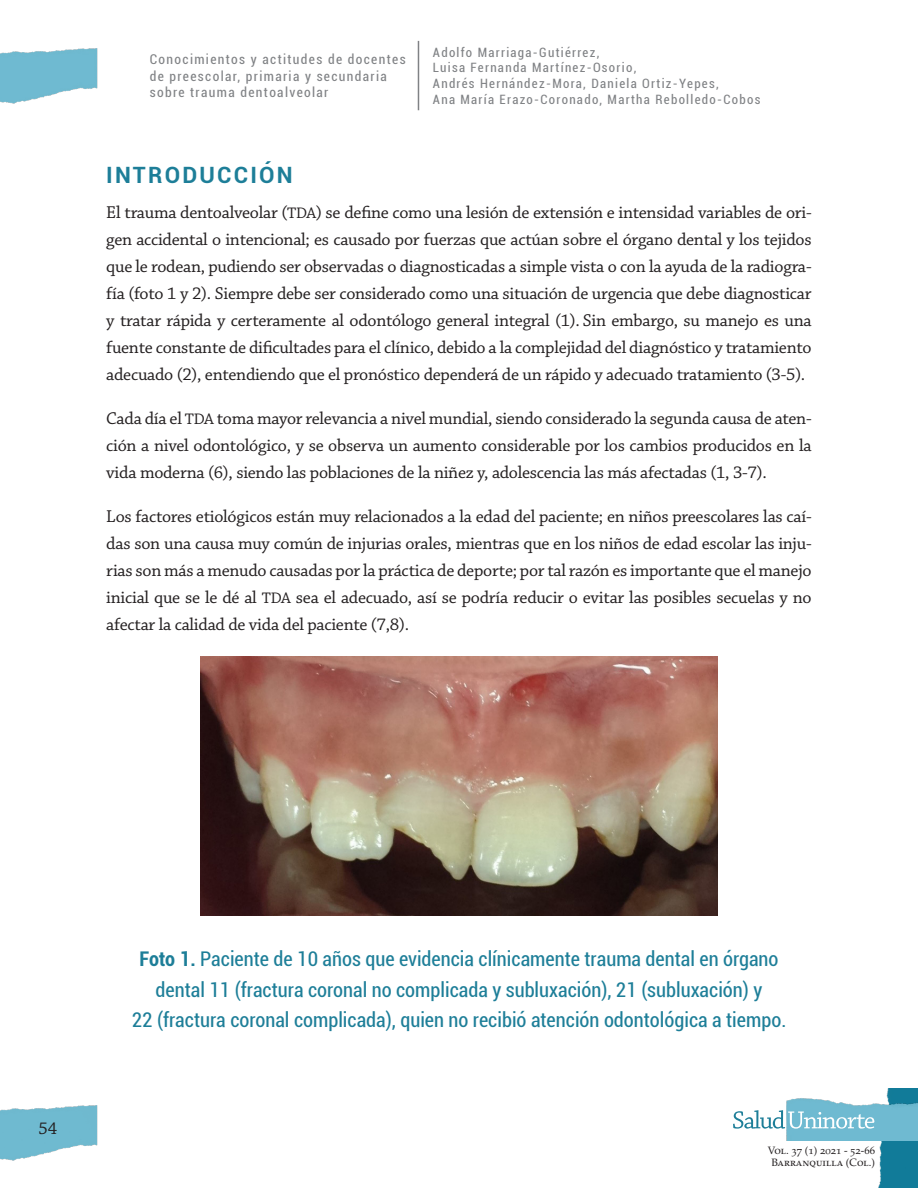
<style>
.page{position:relative;width:918px;height:1188px;background:#fff}
.page>*{position:absolute;margin:0;border:0;box-sizing:border-box;transform-origin:0 0}
.Titulo_1{font:700 22.5px "Roboto";letter-spacing:.1em;color:#1d7e98}
.Titulo_Figura{font:condensed 20.25px/30.3px "Roboto";color:#1d7e98;text-align:center}
.Parrafo_-15{font:18px/27px "Chaparral Pro";letter-spacing:-.015em;color:#231f20;text-align:justify}
.t1{font:condensed 13.5px/16.5px "Roboto";letter-spacing:.1em;color:#808285}
.t2{font:condensed 12.9px/15.9px "Roboto";letter-spacing:.1em;color:#808285}
.t3{font:10.65px/12.8px "Palatino LT Std";color:#231f20;text-align:center}
.s1{font-size:16.05px}
.s2{font-weight:700}
</style>
<div class="page">
<img style="left:0;top:48px;width:98px;height:56px">
<img style="left:0;top:1105px;width:98px;height:56px">
<img style="left:878px;top:1088px;width:40px;height:100px">
<img style="left:787px;top:1097px;width:131px;height:44px">
<svg style="left:733px;top:1110px;width:141px;height:19px"></svg>
<hr style="left:418px;top:41px;width:1px;height:69px;background:#808285">
<img style="left:200px;top:656px;width:518px;height:260px">
<p class="t1" style="left:150px;top:51px;width:257px">Conocimientos y actitudes de docentes de preescolar, primaria y secundaria sobre trauma dentoalveolar</p>
<p class="t2" style="left:433px;top:44px;width:329px">Adolfo Marriaga-Gutiérrez,<br>Luisa Fernanda Martínez-Osorio,<br>Andrés Hernández-Mora, Daniela Ortiz-Yepes,<br>Ana María Erazo-Coronado, Martha Rebolledo-Cobos</p>
<p class="Titulo_1" style="left:106px;top:159px;width:188px">INTRODUCCIÓN</p>
<p class="Parrafo_-15" style="left:106px;top:200px;width:707px">El trauma dentoalveolar (<span class="s1">TDA</span>) se define como una lesión de extensión e intensidad variables de ori&shy;gen accidental o intencional; es causado por fuerzas que actúan sobre el órgano dental y los tejidos que le rodean, pudiendo ser observadas o diagnosticadas a simple vista o con la ayuda de la radiogra&shy;fía (foto 1 y 2). Siempre debe ser considerado como una situación de urgencia que debe diagnosticar y tratar rápida y certeramente al odontólogo general integral (1). Sin embargo, su manejo es una fuente constante de dificultades para el clínico, debido a la complejidad del diagnóstico y tratamiento adecuado (2), entendiendo que el pronóstico dependerá de un rápido y adecuado tratamiento (3-5).</p>
<p class="Parrafo_-15" style="left:106px;top:406px;width:707px">Cada día el <span class="s1">TDA</span> toma mayor relevancia a nivel mundial, siendo considerado la segunda causa de aten&shy;ción a nivel odontológico, y se observa un aumento considerable por los cambios producidos en la vida moderna (6), siendo las poblaciones de la niñez y, adolescencia las más afectadas (1, 3-7).</p>
<p class="Parrafo_-15" style="left:106px;top:504px;width:707px">Los factores etiológicos están muy relacionados a la edad del paciente; en niños preescolares las caí&shy;das son una causa muy común de injurias orales, mientras que en los niños de edad escolar las inju&shy;rias son más a menudo causadas por la práctica de deporte; por tal razón es importante que el manejo inicial que se le dé al <span class="s1">TDA</span> sea el adecuado, así se podría reducir o evitar las posibles secuelas y no afectar la calidad de vida del paciente (7,8).</p>
<p class="Parrafo_-15" style="left:38px;top:1115px;width:20px">54</p>
<p class="Titulo_Figura" style="left:132px;top:943px;width:656px"><span class="s2">Foto 1.</span> Paciente de 10 años que evidencia clínicamente trauma dental en órgano dental 11 (fractura coronal no complicada y subluxación), 21 (subluxación) y<br>22 (fractura coronal complicada), quien no recibió atención odontológica a tiempo.</p>
<p class="t3" style="left:768px;top:1144px;width:109px">Vol. 37 (1) 2021 - 52-66<br>Barranquilla (Col.)</p>
</div>
